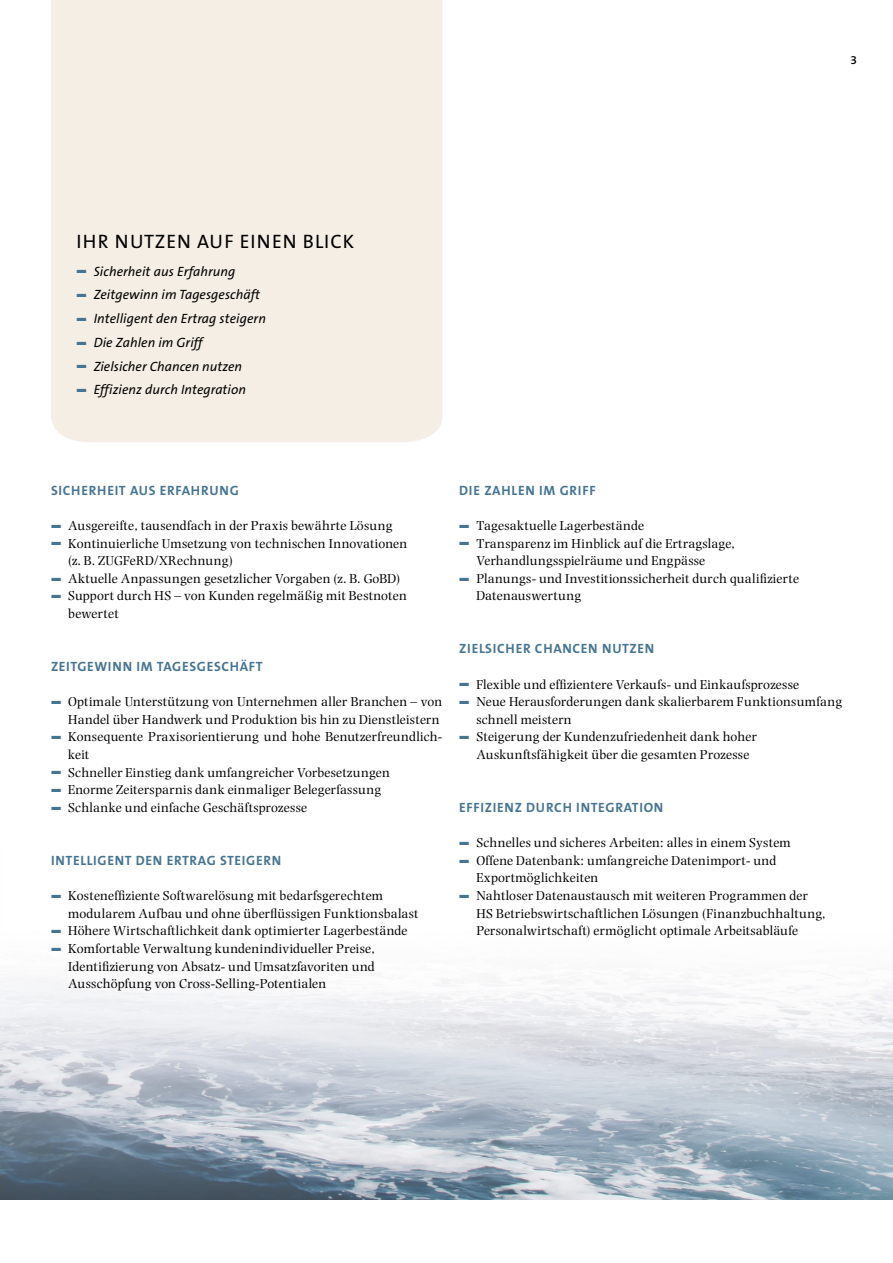
<style>
.page{position:relative;width:893px;height:1263px;background:#fff}
.page>*{position:absolute;margin:0;border:0;box-sizing:border-box;transform-origin:0 0}
.t1{font:19.5px "The Sans B5 Plain";letter-spacing:.05em;color:#000}
.t2{font:13.5px/17.7px "Photina MT Std";letter-spacing:.015em;color:#000}
.t3{font:italic 13.5px "The Sans B5 Plain";letter-spacing:.005em;color:#000}
.t4{font:700 13.5px "The Sans B7";letter-spacing:.05em;color:#467593}
.t5{font:600 12px "The Sans B6";color:#000}
</style>
<div class="page">
<img style="left:0;top:979px;width:893px;height:220px">
<div style="left:51px;top:0;width:391px;height:442px;background:#f5eee4"></div>
<p class="t5" style="left:850px;top:53px;width:8px">3</p>
<h1 class="t1" style="left:77px;top:231px;width:279px">IHR NUTZEN AUF EINEN BLICK</h1>
<p class="t3" style="left:77px;top:264px;width:160px"><sup>■</sup> Sicherheit aus Erfahrung</p>
<p class="t3" style="left:77px;top:288px;width:185px"><sup>■</sup> Zeitgewinn im Tagesgeschäft</p>
<p class="t3" style="left:77px;top:312px;width:191px"><sup>■</sup> Intelligent den Ertrag steigern</p>
<p class="t3" style="left:77px;top:335px;width:128px"><sup>■</sup> Die Zahlen im Griff</p>
<p class="t3" style="left:77px;top:359px;width:167px"><sup>■</sup> Zielsicher Chancen nutzen</p>
<p class="t3" style="left:77px;top:383px;width:171px"><sup>■</sup> Effizienz durch Integration</p>
<p class="t4" style="left:51px;top:483px;width:189px">SICHERHEIT AUS ERFAHRUNG</p>
<p class="t2" style="left:51px;top:517px;width:343px"><sup>■</sup> Ausgereifte, tausendfach in der Praxis bewährte Lösung</p>
<p class="t2" style="left:68px;top:534px;width:341px;text-indent:-17px"><sup>■</sup> Kontinuierliche Umsetzung von technischen Innovationen (z. B. ZUGFeRD/XRechnung)</p>
<p class="t2" style="left:51px;top:570px;width:351px"><sup>■</sup> Aktuelle Anpassungen gesetzlicher Vorgaben (z. B. GoBD)</p>
<p class="t2" style="left:68px;top:587px;width:340px;text-indent:-17px"><sup>■</sup> Support durch HS – von Kunden regelmäßig mit Bestnoten bewertet</p>
<p class="t4" style="left:51px;top:659px;width:213px">ZEITGEWINN IM TAGESGESCHÄFT</p>
<p class="t2" style="left:51px;top:693px;width:393px;text-align:right"><sup>■</sup> Optimale Unterstützung von Unternehmen aller Branchen – von<br>Handel über Handwerk und Produktion bis hin zu Dienstleistern</p>
<p class="t2" style="left:68px;top:728px;width:376px;text-indent:-17px"><sup>■</sup> Konsequente Praxisorientierung und hohe Benutzerfreundlich&shy;keit</p>
<p class="t2" style="left:51px;top:763px;width:340px"><sup>■</sup> Schneller Einstieg dank umfangreicher Vorbesetzungen</p>
<p class="t2" style="left:51px;top:781px;width:332px"><sup>■</sup> Enorme Zeitersparnis dank einmaliger Belegerfassung</p>
<p class="t2" style="left:51px;top:799px;width:258px"><sup>■</sup> Schlanke und einfache Geschäftsprozesse</p>
<p class="t4" style="left:51px;top:853px;width:232px">INTELLIGENT DEN ERTRAG STEIGERN</p>
<p class="t2" style="left:68px;top:887px;width:352px;text-indent:-17px"><sup>■</sup> Kosteneffiziente Softwarelösung mit bedarfsgerechtem modularem Aufbau und ohne überflüssigen Funktionsbalast</p>
<p class="t2" style="left:51px;top:922px;width:358px"><sup>■</sup> Höhere Wirtschaftlichkeit dank optimierter Lagerbestände</p>
<p class="t2" style="left:68px;top:940px;width:308px;text-align:justify;text-indent:-17px"><sup>■</sup> Komfortable Verwaltung kundenindividueller Preise, Identifizierung von Absatz- und Umsatzfavoriten und Ausschöpfung von Cross-Selling-Potentialen</p>
<p class="t4" style="left:459px;top:483px;width:138px">DIE ZAHLEN IM GRIFF</p>
<p class="t2" style="left:459px;top:517px;width:186px"><sup>■</sup> Tagesaktuelle Lagerbestände</p>
<p class="t2" style="left:476px;top:534px;width:260px;text-indent:-17px"><sup>■</sup> Transparenz im Hinblick auf die Ertragslage,<br>Verhandlungsspielräume und Engpässe</p>
<p class="t2" style="left:476px;top:570px;width:324px;text-indent:-17px"><sup>■</sup> Planungs- und Investitionssicherheit durch qualifizierte<br>Datenauswertung</p>
<p class="t4" style="left:459px;top:642px;width:196px">ZIELSICHER CHANCEN NUTZEN</p>
<p class="t2" style="left:459px;top:675px;width:341px"><sup>■</sup> Flexible und effizientere Verkaufs- und Einkaufsprozesse</p>
<p class="t2" style="left:476px;top:693px;width:367px;text-indent:-17px"><sup>■</sup> Neue Herausforderungen dank skalierbarem Funktionsumfang schnell meistern</p>
<p class="t2" style="left:476px;top:728px;width:282px;text-indent:-17px"><sup>■</sup> Steigerung der Kundenzufriedenheit dank hoher<br>Auskunftsfähigkeit über die gesamten Prozesse</p>
<p class="t4" style="left:459px;top:800px;width:205px">EFFIZIENZ DURCH INTEGRATION</p>
<p class="t2" style="left:459px;top:834px;width:333px"><sup>■</sup> Schnelles und sicheres Arbeiten: alles in einem System</p>
<p class="t2" style="left:476px;top:852px;width:301px;text-indent:-17px"><sup>■</sup> Offene Datenbank: umfangreiche Datenimport- und<br>Exportmöglichkeiten</p>
<p class="t2" style="left:476px;top:887px;width:351px;text-indent:-17px"><sup>■</sup> Nahtloser Datenaustausch mit weiteren Programmen der<br>HS Betriebswirtschaftlichen Lösungen (Finanzbuchhaltung,<br>Personalwirtschaft) ermöglicht optimale Arbeitsabläufe</p>
</div>
